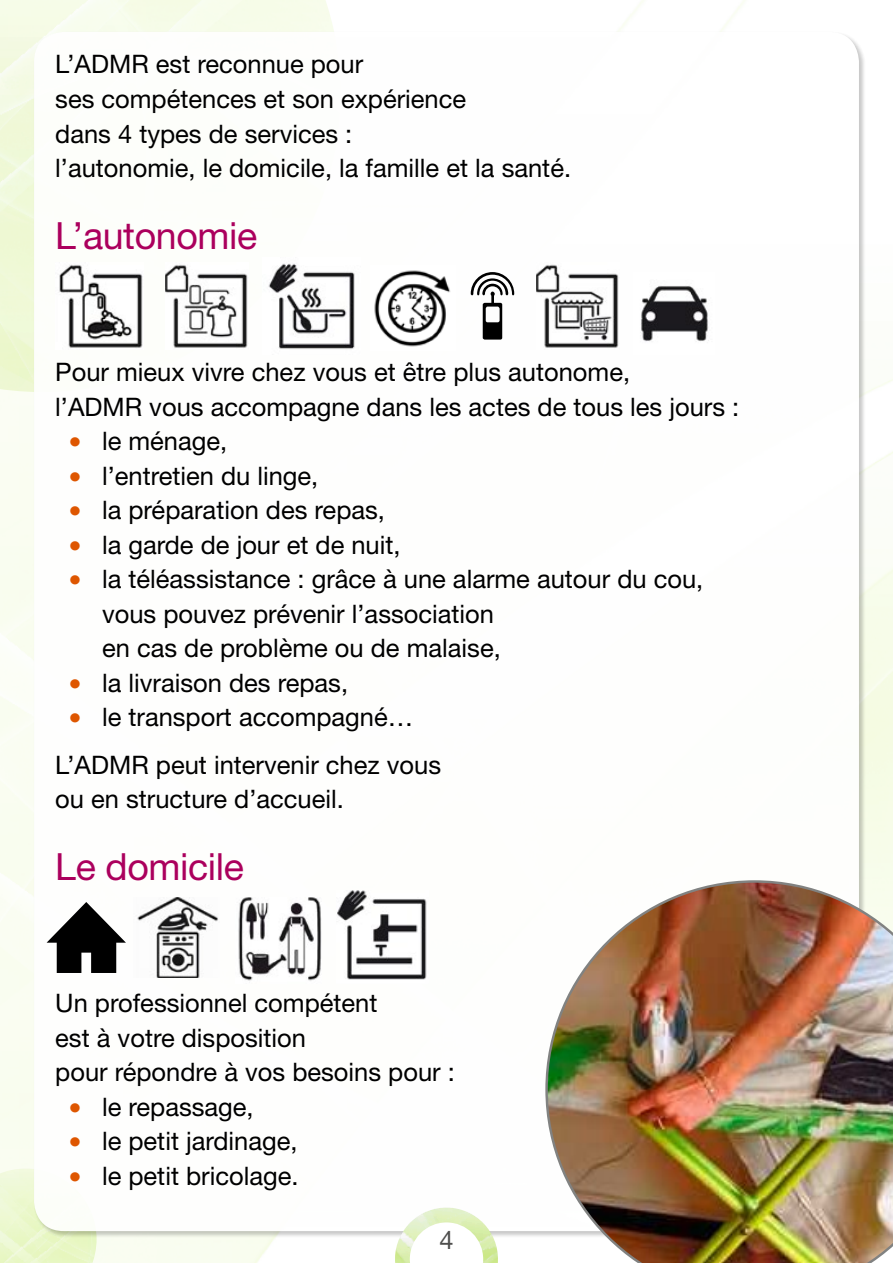
<style>
.page{position:relative;width:893px;height:1263px;background:#fff}
.page>*{position:absolute;margin:0;border:0;box-sizing:border-box;transform-origin:0 0}
.Titre_H2{font:37.5px "Helvetica Neue LT Std";letter-spacing:-.01em;color:#ab005d}
.t1{font:25.5px/34.5px "Helvetica Neue LT Std";color:#000}
.t2{font:25.5px "Helvetica Neue LT Std";color:#4e4e4d}
.s1{font-family:"Verdana";color:#de5600}
</style>
<div class="page">
<img style="left:0;top:1168px;width:97px;height:95px">
<img style="left:0;top:0;width:334px;height:392px">
<div style="left:34px;top:32px;width:825px;height:1199px;background:#fff;border-radius:30px"></div>
<svg style="left:392px;top:1207px;width:109px;height:56px"></svg>
<img style="left:545px;top:880px;width:348px;height:383px">
<img style="left:337px;top:890px;width:90px;height:90px">
<img style="left:268px;top:263px;width:87px;height:86px">
<img style="left:641px;top:285px;width:68px;height:57px">
<img style="left:238px;top:897px;width:84px;height:84px">
<img style="left:166px;top:264px;width:82px;height:84px">
<img style="left:537px;top:264px;width:82px;height:84px">
<img style="left:137px;top:897px;width:82px;height:80px">
<img style="left:59px;top:264px;width:84px;height:84px">
<img style="left:374px;top:270px;width:77px;height:77px">
<svg style="left:471px;top:272px;width:43px;height:68px"></svg>
<svg style="left:47px;top:902px;width:79px;height:71px"></svg>
<p class="t1" style="left:55px;top:47px;width:517px">L’ADMR est reconnue pour<br>ses compétences et son expérience<br>dans 4 types de services :<br>l’autonomie, le domicile, la famille et la santé.</p>
<h2 class="Titre_H2" style="left:55px;top:213px;width:203px">L’autonomie</h2>
<p class="t1" style="left:55px;top:355px;width:685px">Pour mieux vivre chez vous et être plus autonome,<br>l’ADMR vous accompagne dans les actes de tous les jours :</p>
<p class="t1" style="left:68px;top:424px;width:161px"><span class="s1">•</span> le ménage,</p>
<p class="t1" style="left:68px;top:458px;width:252px"><span class="s1">•</span> l’entretien du linge,</p>
<p class="t1" style="left:68px;top:493px;width:318px"><span class="s1">•</span> la préparation des repas,</p>
<p class="t1" style="left:68px;top:527px;width:334px"><span class="s1">•</span> la garde de jour et de nuit,</p>
<p class="t1" style="left:102px;top:562px;width:603px;text-indent:-34px"><span class="s1">•</span> la téléassistance : grâce à une alarme autour du cou, vous pouvez prévenir l’association<br>en cas de problème ou de malaise,</p>
<p class="t1" style="left:68px;top:665px;width:282px"><span class="s1">•</span> la livraison des repas,</p>
<p class="t1" style="left:68px;top:700px;width:347px"><span class="s1">•</span> le transport accompagné…</p>
<p class="t1" style="left:55px;top:747px;width:387px">L’ADMR peut intervenir chez vous ou en structure d’accueil.</p>
<h2 class="Titre_H2" style="left:55px;top:844px;width:190px">Le domicile</h2>
<p class="t1" style="left:55px;top:986px;width:401px">Un professionnel compétent<br>est à votre disposition<br>pour répondre à vos besoins pour :</p>
<p class="t1" style="left:68px;top:1089px;width:187px"><span class="s1">•</span> le repassage,</p>
<p class="t1" style="left:68px;top:1124px;width:231px"><span class="s1">•</span> le petit jardinage,</p>
<p class="t1" style="left:68px;top:1158px;width:232px"><span class="s1">•</span> le petit bricolage.</p>
<p class="t2" style="left:439px;top:1225px;width:16px">4</p>
</div>
